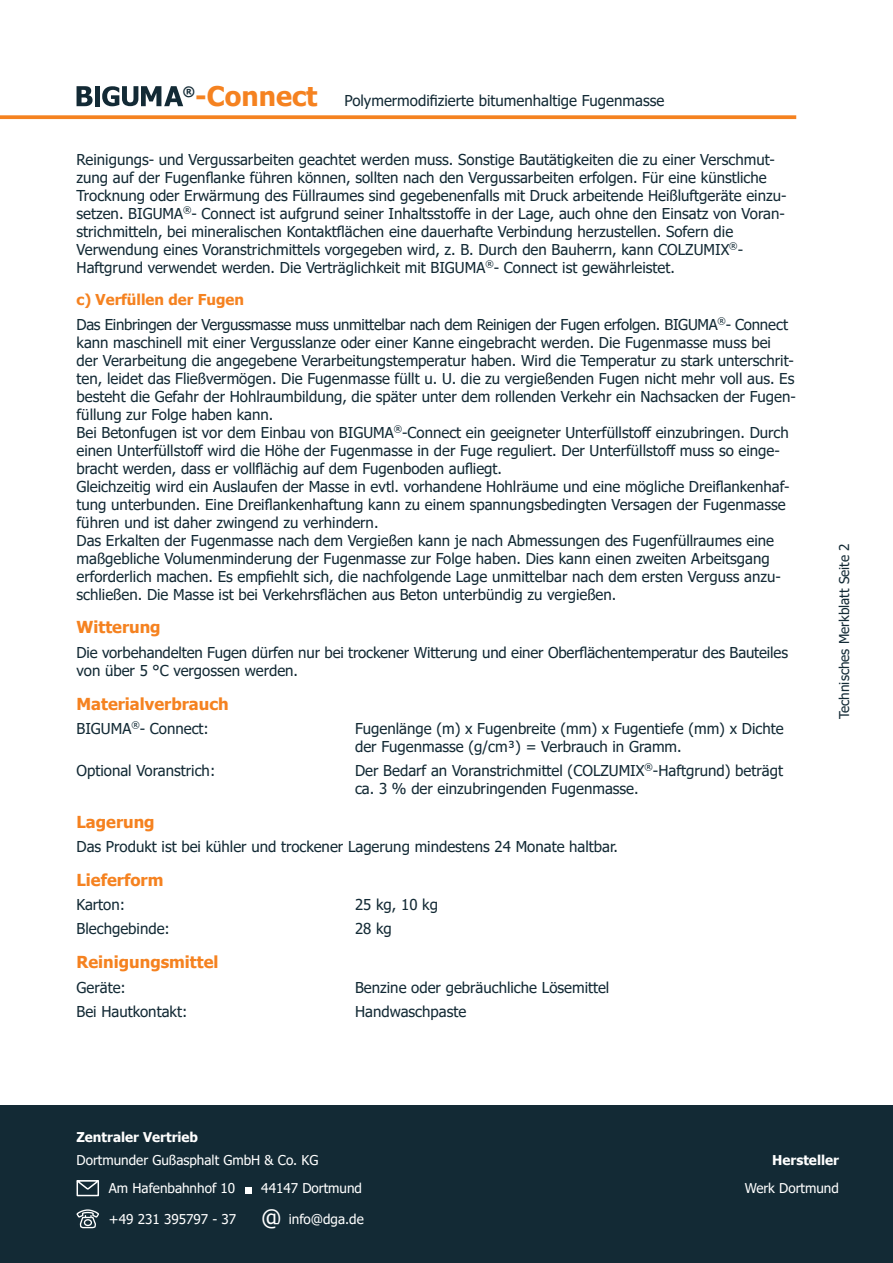
<style>
.page{position:relative;width:893px;height:1263px;background:#fff}
.page>*{position:absolute;margin:0;border:0;box-sizing:border-box;transform-origin:0 0}
.t1{font:700 27px "Tahoma";color:#f58220}
.t2{font:700 16.5px "Tahoma";color:#f58220}
.t3{font:15px/18px "Tahoma";color:#132a35}
.t4{font:15px/24.3px "Tahoma";letter-spacing:-.02em;color:#132a35}
.t5{font:13.5px/28.2px "Tahoma";color:#fff}
.t6{font:700 13.5px "Tahoma";color:#fff}
.t7{font:13.5px "Tahoma";color:#132a35}
.t8{font:700 13.2px "Tahoma";color:#132a35}
.s1{font-weight:700;color:#f58220}
.s2{font-size:22.5px}
</style>
<div class="page">
<svg style="left:0;top:115px;width:796px;height:4px;background:#f58b31"></svg>
<div style="left:0;top:1106px;width:893px;height:157px;background:#132a35"></div>
<svg style="left:77px;top:1180px;width:22px;height:16px"></svg>
<svg style="left:245px;top:1187px;width:6px;height:6px"></svg>
<svg style="left:77px;top:1209px;width:22px;height:19px"></svg>
<div style="left:95px;top:86px;width:5px;height:20px;background:#132a35"></div>
<svg style="left:77px;top:86px;width:16px;height:20px"></svg>
<svg style="left:102px;top:86px;width:81px;height:20px"></svg>
<h1 class="t1" style="left:195px;top:78px;width:124px">-Connect</h1>
<p class="t8" style="left:183px;top:84px;width:14px">®</p>
<p class="t3" style="left:344px;top:92px;width:321px">Polymermodifizierte bitumenhaltige Fugenmasse</p>
<p class="t3" style="left:77px;top:151px;width:711px">Reinigungs- und Vergussarbeiten geachtet werden muss. Sonstige Bautätigkeiten die zu einer Verschmut&shy;zung auf der Fugenflanke führen können, sollten nach den Vergussarbeiten erfolgen. Für eine künstliche Trocknung oder Erwärmung des Füllraumes sind gegebenenfalls mit Druck arbeitende Heißluftgeräte einzu&shy;setzen. BIGUMA<sup>®</sup>- Connect ist aufgrund seiner Inhaltsstoffe in der Lage, auch ohne den Einsatz von Voran&shy;strichmitteln, bei mineralischen Kontaktflächen eine dauerhafte Verbindung herzustellen. Sofern die Verwendung eines Voranstrichmittels vorgegeben wird, z. B. Durch den Bauherrn, kann COLZUMIX<sup>®</sup>- Haftgrund verwendet werden. Die Verträglichkeit mit BIGUMA<sup>®</sup>- Connect ist gewährleistet.</p>
<p class="t4" style="left:77px;top:289px;width:713px"><span class="s1">c) Verfüllen der Fugen<br></span>Das Einbringen der Vergussmasse muss unmittelbar nach dem Reinigen der Fugen erfolgen. BIGUMA<sup>®</sup>- Connect</p>
<p class="t3" style="left:77px;top:334px;width:721px">kann maschinell mit einer Vergusslanze oder einer Kanne eingebracht werden. Die Fugenmasse muss bei der Verarbeitung die angegebene Verarbeitungstemperatur haben. Wird die Temperatur zu stark unterschrit&shy;ten, leidet das Fließvermögen. Die Fugenmasse füllt u. U. die zu vergießenden Fugen nicht mehr voll aus. Es besteht die Gefahr der Hohlraumbildung, die später unter dem rollenden Verkehr ein Nachsacken der Fugen&shy;füllung zur Folge haben kann.<br>Bei Betonfugen ist vor dem Einbau von BIGUMA<sup>®</sup>-Connect ein geeigneter Unterfüllstoff einzubringen. Durch einen Unterfüllstoff wird die Höhe der Fugenmasse in der Fuge reguliert. Der Unterfüllstoff muss so einge&shy;bracht werden, dass er vollflächig auf dem Fugenboden aufliegt.<br>Gleichzeitig wird ein Auslaufen der Masse in evtl. vorhandene Hohlräume und eine mögliche Dreiflankenhaf&shy;tung unterbunden. Eine Dreiflankenhaftung kann zu einem spannungsbedingten Versagen der Fugenmasse führen und ist daher zwingend zu verhindern.<br>Das Erkalten der Fugenmasse nach dem Vergießen kann je nach Abmessungen des Fugenfüllraumes eine maßgebliche Volumenminderung der Fugenmasse zur Folge haben. Dies kann einen zweiten Arbeitsgang erforderlich machen. Es empfiehlt sich, die nachfolgende Lage unmittelbar nach dem ersten Verguss anzu&shy;schließen. Die Masse ist bei Verkehrsflächen aus Beton unterbündig zu vergießen.</p>
<p class="t2" style="left:77px;top:616px;width:86px">Witterung</p>
<p class="t3" style="left:77px;top:644px;width:713px">Die vorbehandelten Fugen dürfen nur bei trockener Witterung und einer Oberflächentemperatur des Bauteiles von über 5 °C vergossen werden.</p>
<p class="t2" style="left:77px;top:692px;width:154px">Materialverbrauch</p>
<p class="t3" style="left:77px;top:720px;width:134px">BIGUMA<sup>®</sup>- Connect:</p>
<p class="t3" style="left:355px;top:720px;width:430px">Fugenlänge (m) x Fugenbreite (mm) x Fugentiefe (mm) x Dichte der Fugenmasse (g/cm³) = Verbrauch in Gramm.</p>
<p class="t3" style="left:77px;top:762px;width:140px">Optional Voranstrich:</p>
<p class="t3" style="left:355px;top:762px;width:429px">Der Bedarf an Voranstrichmittel (COLZUMIX<sup>®</sup>-Haftgrund) beträgt ca. 3 % der einzubringenden Fugenmasse.</p>
<p class="t2" style="left:77px;top:810px;width:80px">Lagerung</p>
<p class="t3" style="left:77px;top:838px;width:543px">Das Produkt ist bei kühler und trockener Lagerung mindestens 24 Monate haltbar.</p>
<p class="t2" style="left:77px;top:868px;width:88px">Lieferform</p>
<p class="t3" style="left:77px;top:897px;width:50px">Karton:</p>
<p class="t3" style="left:355px;top:897px;width:84px">25 kg, 10 kg</p>
<p class="t3" style="left:77px;top:921px;width:95px">Blechgebinde:</p>
<p class="t3" style="left:355px;top:921px;width:38px">28 kg</p>
<p class="t2" style="left:77px;top:951px;width:143px">Reinigungsmittel</p>
<p class="t3" style="left:77px;top:979px;width:51px">Geräte:</p>
<p class="t3" style="left:355px;top:979px;width:256px">Benzine oder gebräuchliche Lösemittel</p>
<p class="t3" style="left:77px;top:1003px;width:112px">Bei Hautkontakt:</p>
<p class="t3" style="left:355px;top:1003px;width:113px">Handwaschpaste</p>
<p class="t7" style="left:835px;top:719px;width:177px;rotate:-90deg">Technisches Merkblatt Seite 2</p>
<p class="t6" style="left:77px;top:1127px;width:123px">Zentraler Vertrieb</p>
<p class="t5" style="left:109px;top:1147px;width:211px;text-indent:-32px">Dortmunder Gußasphalt GmbH &amp; Co. KG<br>Am Hafenbahnhof 10</p>
<p class="t5" style="left:261px;top:1175px;width:102px">44147 Dortmund</p>
<p class="t5" style="left:109px;top:1205px;width:256px">+49 231 395797 - 37 <span class="s2">@</span> info@dga.de</p>
<p class="t6" style="left:772px;top:1151px;width:68px">Hersteller</p>
<p class="t5" style="left:745px;top:1175px;width:96px">Werk Dortmund</p>
</div>
